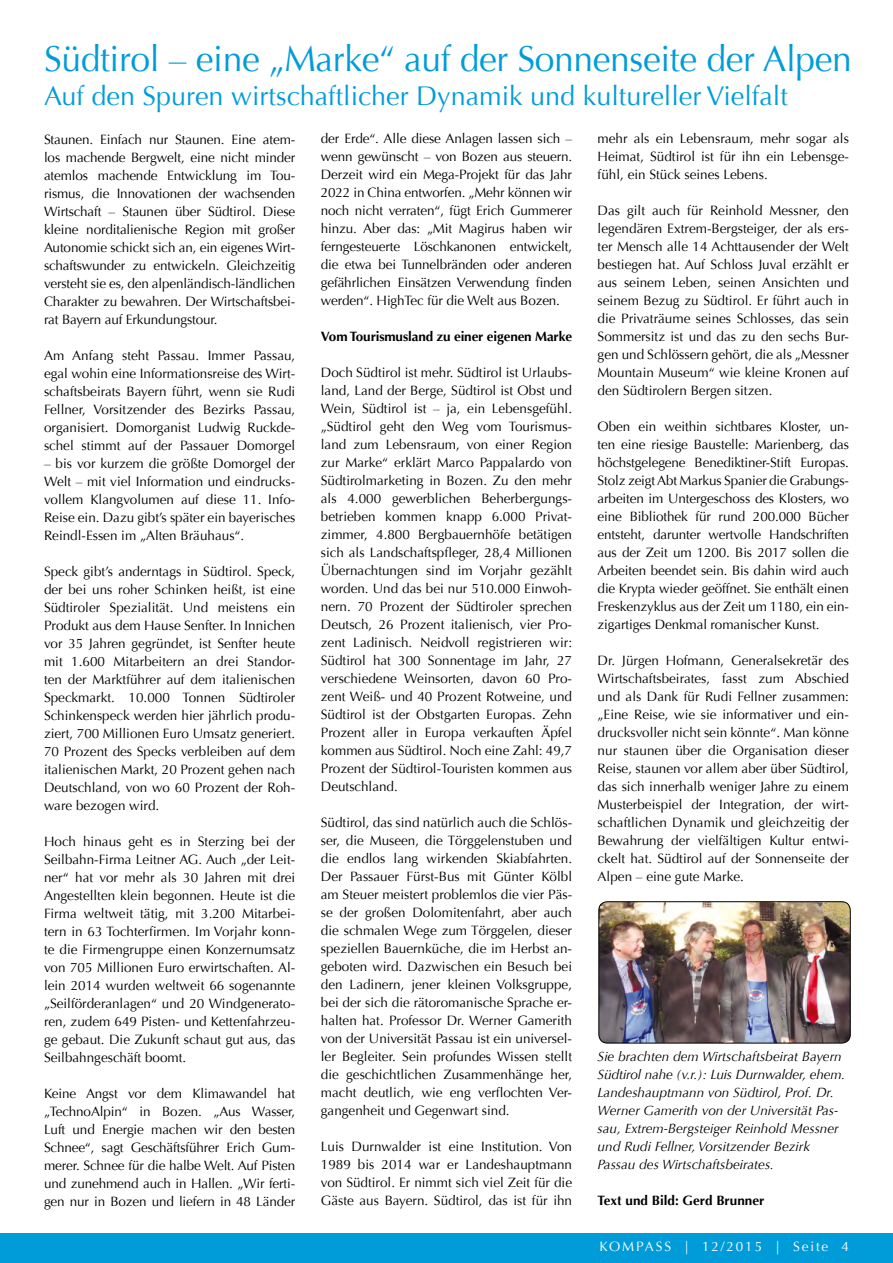
<style>
.page{position:relative;width:893px;height:1263px;background:#fff}
.page>*{position:absolute;margin:0;border:0;box-sizing:border-box;transform-origin:0 0}
.t1{font:36px "Optima";letter-spacing:-.01em;color:#009cda}
.t2{font:27px "Optima";color:#009cda}
.t3{font:13.5px/18px "Optima";color:#000;text-align:justify}
.t4{font:italic 13.5px/18px "Optima";color:#000}
.t5{font:700 13.5px "Optima";letter-spacing:-.01em;color:#000}
.t6{font:13.5px "Optima";letter-spacing:.14em;color:#fff}
</style>
<div class="page">
<div style="left:0;top:1233px;width:893px;height:30px;background:#009cda"></div>
<img style="left:599px;top:902px;width:251px;height:141px">
<div style="left:599px;top:901px;width:251px;height:142px;border:1px solid #000;border-radius:9px"></div>
<h1 class="t1" style="left:44px;top:38px;width:809px">Südtirol – eine „Marke“ auf der Sonnenseite der Alpen</h1>
<h2 class="t2" style="left:44px;top:80px;width:745px">Auf den Spuren wirtschaftlicher Dynamik und kultureller Vielfalt</h2>
<p class="t3" style="left:44px;top:130px;width:253px">Staunen. Einfach nur Staunen. Eine atem&shy;los machende Bergwelt, eine nicht minder atemlos machende Entwicklung im Tou&shy;rismus, die Innovationen der wachsenden Wirtschaft – Staunen über Südtirol. Diese kleine norditalienische Region mit großer Autonomie schickt sich an, ein eigenes Wirt&shy;schaftswunder zu entwickeln. Gleichzeitig versteht sie es, den alpenländisch-ländlichen Charakter zu bewahren. Der Wirtschaftsbei&shy;rat Bayern auf Erkundungstour.</p>
<p class="t3" style="left:44px;top:346px;width:253px">Am Anfang steht Passau. Immer Passau, egal wohin eine Informationsreise des Wirt&shy;schaftsbeirats Bayern führt, wenn sie Rudi Fellner, Vorsitzender des Bezirks Passau, organisiert. Domorganist Ludwig Ruckde&shy;schel stimmt auf der Passauer Domorgel</p>
<p class="t3" style="left:44px;top:454px;width:253px">– bis vor kurzem die größte Domorgel der Welt – mit viel Information und eindrucks&shy;vollem Klangvolumen auf diese 11. Info-Reise ein. Dazu gibt’s später ein bayerisches Reindl-Essen im „Alten Bräuhaus“.</p>
<p class="t3" style="left:44px;top:562px;width:253px">Speck gibt’s anderntags in Südtirol. Speck, der bei uns roher Schinken heißt, ist eine Südtiroler Spezialität. Und meistens ein Produkt aus dem Hause Senfter. In Innichen vor 35 Jahren gegründet, ist Senfter heute mit 1.600 Mitarbeitern an drei Standor&shy;ten der Marktführer auf dem italienischen Speckmarkt. 10.000 Tonnen Südtiroler Schinkenspeck werden hier jährlich produ&shy;ziert, 700 Millionen Euro Umsatz generiert.<br>70 Prozent des Specks verbleiben auf dem italienischen Markt, 20 Prozent gehen nach Deutschland, von wo 60 Prozent der Roh&shy;ware bezogen wird.</p>
<p class="t3" style="left:44px;top:832px;width:253px">Hoch hinaus geht es in Sterzing bei der Seilbahn-Firma Leitner AG. Auch „der Leit&shy;ner“ hat vor mehr als 30 Jahren mit drei Angestellten klein begonnen. Heute ist die Firma weltweit tätig, mit 3.200 Mitarbei&shy;tern in 63 Tochterfirmen. Im Vorjahr konn&shy;te die Firmengruppe einen Konzernumsatz von 705 Millionen Euro erwirtschaften. Al&shy;lein 2014 wurden weltweit 66 sogenannte „Seilförderanlagen“ und 20 Windgenerato&shy;ren, zudem 649 Pisten- und Kettenfahrzeu&shy;ge gebaut. Die Zukunft schaut gut aus, das Seilbahngeschäft boomt.</p>
<p class="t3" style="left:44px;top:1084px;width:253px">Keine Angst vor dem Klimawandel hat „TechnoAlpin“ in Bozen. „Aus Wasser, Luft und Energie machen wir den besten Schnee“, sagt Geschäftsführer Erich Gum&shy;merer. Schnee für die halbe Welt. Auf Pisten und zunehmend auch in Hallen. „Wir ferti&shy;gen nur in Bozen und liefern in 48 Länder</p>
<p class="t3" style="left:598px;top:130px;width:253px">mehr als ein Lebensraum, mehr sogar als Heimat, Südtirol ist für ihn ein Lebensge&shy;fühl, ein Stück seines Lebens.</p>
<p class="t3" style="left:598px;top:202px;width:253px">Das gilt auch für Reinhold Messner, den legendären Extrem-Bergsteiger, der als ers&shy;ter Mensch alle 14 Achttausender der Welt bestiegen hat. Auf Schloss Juval erzählt er aus seinem Leben, seinen Ansichten und seinem Bezug zu Südtirol. Er führt auch in die Privaträume seines Schlosses, das sein Sommersitz ist und das zu den sechs Bur&shy;gen und Schlössern gehört, die als „Messner Mountain Museum“ wie kleine Kronen auf den Südtirolern Bergen sitzen.</p>
<p class="t3" style="left:598px;top:418px;width:253px">Oben ein weithin sichtbares Kloster, un&shy;ten eine riesige Baustelle: Marienberg, das höchstgelegene Benediktiner-Stift Europas.<br>Stolz zeigt Abt Markus Spanier die Grabungs&shy;arbeiten im Untergeschoss des Klosters, wo eine Bibliothek für rund 200.000 Bücher entsteht, darunter wertvolle Handschriften aus der Zeit um 1200. Bis 2017 sollen die Arbeiten beendet sein. Bis dahin wird auch die Krypta wieder geöffnet. Sie enthält einen Freskenzyklus aus der Zeit um 1180, ein ein&shy;zigartiges Denkmal romanischer Kunst.</p>
<p class="t3" style="left:598px;top:652px;width:253px">Dr. Jürgen Hofmann, Generalsekretär des Wirtschaftsbeirates, fasst zum Abschied und als Dank für Rudi Fellner zusammen: „Eine Reise, wie sie informativer und ein&shy;drucksvoller nicht sein könnte“. Man könne nur staunen über die Organisation dieser Reise, staunen vor allem aber über Südtirol, das sich innerhalb weniger Jahre zu einem Musterbeispiel der Integration, der wirt&shy;schaftlichen Dynamik und gleichzeitig der Bewahrung der vielfältigen Kultur entwi&shy;ckelt hat. Südtirol auf der Sonnenseite der Alpen – eine gute Marke.</p>
<p class="t3" style="left:321px;top:130px;width:253px">der Erde“. Alle diese Anlagen lassen sich – wenn gewünscht – von Bozen aus steuern.<br>Derzeit wird ein Mega-Projekt für das Jahr 2022 in China entworfen. „Mehr können wir noch nicht verraten“, fügt Erich Gummerer hinzu. Aber das: „Mit Magirus haben wir ferngesteuerte Löschkanonen entwickelt, die etwa bei Tunnelbränden oder anderen gefährlichen Einsätzen Verwendung finden werden“. HighTec für die Welt aus Bozen.</p>
<p class="t5" style="left:321px;top:329px;width:253px">Vom Tourismusland zu einer eigenen Marke</p>
<p class="t3" style="left:321px;top:364px;width:253px">Doch Südtirol ist mehr. Südtirol ist Urlaubs&shy;land, Land der Berge, Südtirol ist Obst und Wein, Südtirol ist – ja, ein Lebensgefühl. „Südtirol geht den Weg vom Tourismus&shy;land zum Lebensraum, von einer Region zur Marke“ erklärt Marco Pappalardo von Südtirolmarketing in Bozen. Zu den mehr als 4.000 gewerblichen Beherbergungs&shy;betrieben kommen knapp 6.000 Privat&shy;zimmer, 4.800 Bergbauernhöfe betätigen sich als Landschaftspfleger, 28,4 Millionen Übernachtungen sind im Vorjahr gezählt worden. Und das bei nur 510.000 Einwoh&shy;nern. 70 Prozent der Südtiroler sprechen Deutsch, 26 Prozent italienisch, vier Pro&shy;zent Ladinisch. Neidvoll registrieren wir:<br>Südtirol hat 300 Sonnentage im Jahr, 27 verschiedene Weinsorten, davon 60 Pro&shy;zent Weiß- und 40 Prozent Rotweine, und Südtirol ist der Obstgarten Europas. Zehn Prozent aller in Europa verkauften Äpfel kommen aus Südtirol. Noch eine Zahl: 49,7<br>Prozent der Südtirol-Touristen kommen aus Deutschland.</p>
<p class="t3" style="left:321px;top:814px;width:253px">Südtirol, das sind natürlich auch die Schlös&shy;ser, die Museen, die Törggelenstuben und die endlos lang wirkenden Skiabfahrten.<br>Der Passauer Fürst-Bus mit Günter Kölbl am Steuer meistert problemlos die vier Päs&shy;se der großen Dolomitenfahrt, aber auch die schmalen Wege zum Törggelen, dieser speziellen Bauernküche, die im Herbst an&shy;geboten wird. Dazwischen ein Besuch bei den Ladinern, jener kleinen Volksgruppe, bei der sich die rätoromanische Sprache er&shy;halten hat. Professor Dr. Werner Gamerith von der Universität Passau ist ein universel&shy;ler Begleiter. Sein profundes Wissen stellt die geschichtlichen Zusammenhänge her, macht deutlich, wie eng verflochten Ver&shy;gangenheit und Gegenwart sind.</p>
<p class="t3" style="left:321px;top:1138px;width:253px">Luis Durnwalder ist eine Institution. Von 1989 bis 2014 war er Landeshauptmann von Südtirol. Er nimmt sich viel Zeit für die Gäste aus Bayern. Südtirol, das ist für ihn</p>
<p class="t4" style="left:598px;top:1048px;width:249px">Sie brachten dem Wirtschaftsbeirat Bayern Südtirol nahe (v.r.): Luis Durnwalder, ehem.<br>Landeshauptmann von Südtirol, Prof. Dr.<br>Werner Gamerith von der Universität Pas&shy;sau, Extrem-Bergsteiger Reinhold Messner und Rudi Fellner, Vorsitzender Bezirk Passau des Wirtschaftsbeirates.</p>
<p class="t5" style="left:598px;top:1193px;width:168px">Text und Bild: Gerd Brunner</p>
<p class="t6" style="left:599px;top:1239px;width:251px">KOMPASS | 12/2015 | Seite 4</p>
</div>
